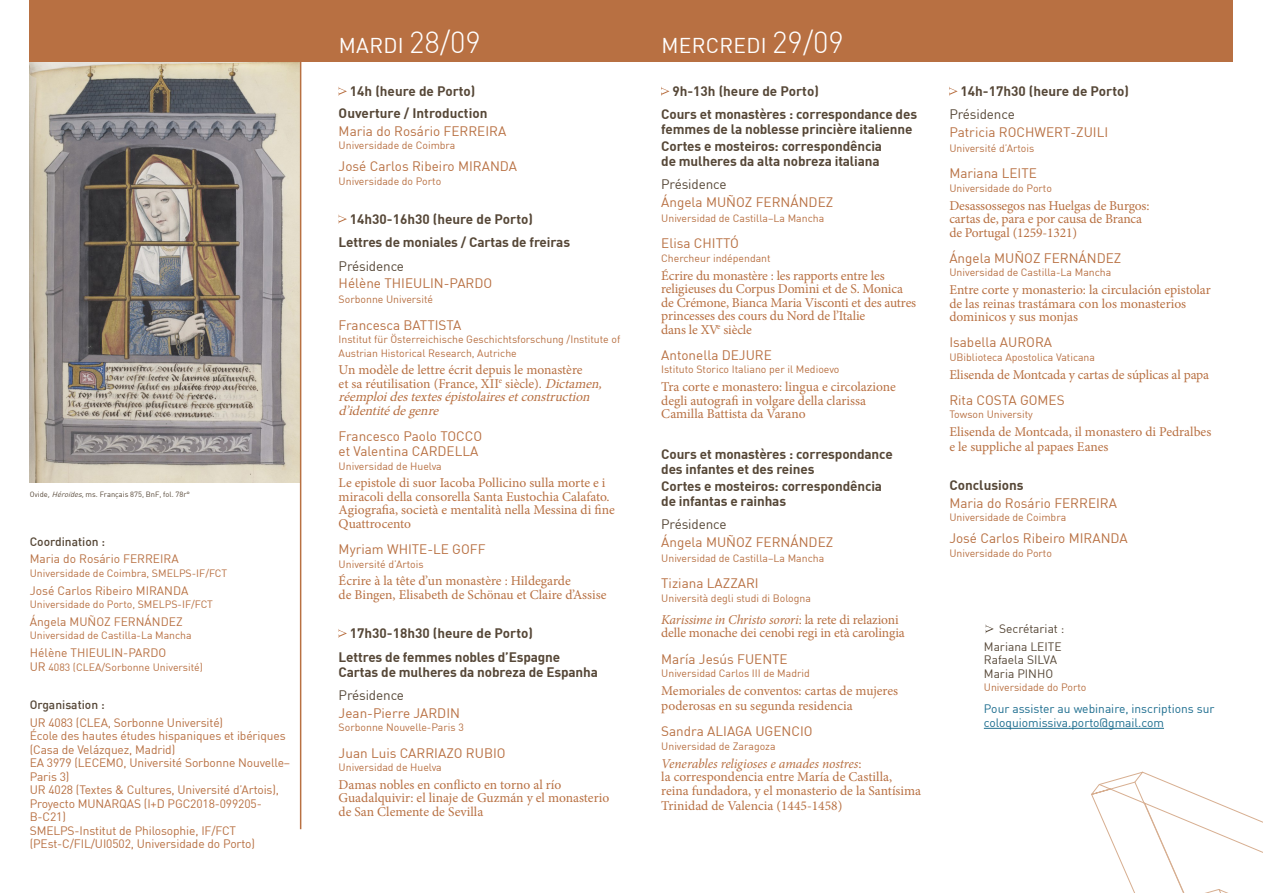
<style>
.page{position:relative;width:1263px;height:893px;background:#fff}
.page>*{position:absolute;margin:0;border:0;box-sizing:border-box;transform-origin:0 0}
.Día{font:21px "DIN";letter-spacing:.015em;color:#fff}
.t1{font:13.5px/13.5px "Minion Pro";letter-spacing:-.005em;color:#b87042}
.Nombre{font:700 13.5px/15px "DIN";letter-spacing:-.01em;color:#564737}
.Nombre-2{font:13.5px/15px "DIN";color:#b87042}
.t2{font:13.5px "DIN";letter-spacing:-.01em;color:#564737}
.Hora{font:700 13.5px "DIN";color:#564737}
.t3{font:12px/13.5px "DIN";letter-spacing:-.01em;color:#b87042}
.t4{font:12px/13.5px "DIN";color:#1b6c8e}
.t5{font:12px/13.5px "DIN";color:#564737}
.t6{font:500 12px "DIN";color:#564737}
.Nombre-3{font:10.5px/13.5px "DIN";color:#b87042}
.Pie_de_foto{font:7.5px "DIN";color:#564737}
.s1{font-style:italic}
.s2{font-size:12px}
.s3{font-weight:300;font-size:30px}
</style>
<div class="page">
<img style="left:30px;top:62px;width:270px;height:421px">
<svg style="left:1091px;top:771px;width:172px;height:122px"></svg>
<div style="left:30px;top:0;width:1203px;height:62px;background:#b87042"></div>
<svg style="left:339px;top:87px;width:8px;height:8px"></svg>
<svg style="left:339px;top:215px;width:8px;height:8px"></svg>
<svg style="left:339px;top:630px;width:8px;height:7px"></svg>
<svg style="left:661px;top:87px;width:8px;height:9px"></svg>
<svg style="left:949px;top:87px;width:8px;height:9px"></svg>
<hr style="left:300px;top:45px;width:1px;height:784px;background:#b87042">
<hr style="left:984px;top:728px;width:180px;height:1px;background:#1b6c8e">
<svg style="left:986px;top:625px;width:7px;height:8px"></svg>
<p class="Pie_de_foto" style="left:30px;top:489px;width:162px">Ovide<span class="s1">, Héroïdes,</span> ms. Français 875, BnF, fol. 78r°</p>
<p class="t6" style="left:30px;top:534px;width:77px">Coordination :</p>
<p class="t3" style="left:30px;top:552px;width:151px">Maria do Rosário FERREIRA</p>
<p class="Nombre-3" style="left:30px;top:566px;width:199px">Universidade de Coimbra, SMELPS-IF/FCT</p>
<p class="t3" style="left:30px;top:583px;width:160px">José Carlos Ribeiro MIRANDA</p>
<p class="Nombre-3" style="left:30px;top:597px;width:185px">Universidade do Porto, SMELPS-IF/FCT</p>
<p class="t3" style="left:30px;top:615px;width:154px">Ángela MUÑOZ FERNÁNDEZ</p>
<p class="Nombre-3" style="left:30px;top:629px;width:163px">Universidad de Castilla-La Mancha</p>
<p class="t3" style="left:30px;top:646px;width:138px">Hélène THIEULIN-PARDO</p>
<p class="Nombre-3" style="left:30px;top:660px;width:175px"><span class="s2">UR</span> 4083 (CLEA/Sorbonne Université)</p>
<p class="t6" style="left:30px;top:697px;width:76px">Organisation :</p>
<p class="t3" style="left:30px;top:715px;width:262px">UR 4083 (CLEA, Sorbonne Université)<br>École des hautes études hispaniques et ibériques (Casa de Velázquez, Madrid)<br>EA 3979 (LECEMO, Université Sorbonne Nouvelle– Paris 3)<br>UR 4028 (Textes &amp; Cultures, Université d’Artois), Proyecto MUNARQAS (I+D PGC2018-099205- B-C21)<br>SMELPS-Institut de Philosophie, IF/FCT (PEst-C/FIL/UI0502, Universidade do Porto)</p>
<p class="Día" style="left:339px;top:32px;width:144px">MARDI <span class="s3">28/09</span></p>
<p class="Día" style="left:661px;top:32px;width:184px">MERCREDI <span class="s3">29/09</span></p>
<p class="Hora" style="left:350px;top:82px;width:127px">14h (heure de Porto)</p>
<p class="Nombre" style="left:339px;top:105px;width:150px">Ouverture / Introduction</p>
<p class="Nombre-2" style="left:339px;top:123px;width:169px">Maria do Rosário FERREIRA</p>
<p class="Nombre-3" style="left:339px;top:138px;width:118px">Universidade de Coimbra</p>
<p class="Nombre-2" style="left:339px;top:159px;width:180px">José Carlos Ribeiro MIRANDA</p>
<p class="Nombre-3" style="left:339px;top:174px;width:104px">Universidade do Porto</p>
<p class="Nombre" style="left:350px;top:211px;width:184px">14h30-16h30 (heure de Porto)</p>
<p class="Nombre" style="left:339px;top:234px;width:233px">Lettres de moniales / Cartas de freiras</p>
<p class="t2" style="left:339px;top:257px;width:67px">Présidence</p>
<p class="Nombre-2" style="left:339px;top:276px;width:155px">Hélène THIEULIN-PARDO</p>
<p class="Nombre-3" style="left:339px;top:293px;width:96px">Sorbonne Université</p>
<p class="Nombre-2" style="left:339px;top:317px;width:124px">Francesca BATTISTA</p>
<p class="Nombre-3" style="left:339px;top:332px;width:283px">Institut für Österreichische Geschichtsforschung /Institute of<br>Austrian Historical Research, Autriche</p>
<p class="t1" style="left:339px;top:363px;width:269px">Un modèle de lettre écrit depuis le monastère<br>et sa réutilisation (France, XII<sup>e</sup> siècle). <span class="s1">Dictamen, réemploidestextesépistolairesetconstruction d’identitédegenre</span></p>
<p class="Nombre-2" style="left:339px;top:429px;width:145px">Francesco Paolo TOCCO et Valentina CARDELLA</p>
<p class="Nombre-3" style="left:339px;top:459px;width:105px">Universidad de Huelva</p>
<p class="t1" style="left:339px;top:476px;width:278px">Le epistole di suor Iacoba Pollicino sulla morte e i miracoli della consorella Santa Eustochia Calafato.<br>Agiografia, società e mentalità nella Messina di fine Quattrocento</p>
<p class="Nombre-2" style="left:339px;top:542px;width:148px">Myriam WHITE-LE GOFF</p>
<p class="Nombre-3" style="left:339px;top:557px;width:87px">Université d’Artois</p>
<p class="t1" style="left:339px;top:574px;width:269px">Écrire à la tête d’un monastère : Hildegarde<br>de Bingen, Elisabeth de Schönau et Claire d’Assise</p>
<p class="Nombre" style="left:350px;top:625px;width:184px">17h30-18h30 (heure de Porto)</p>
<p class="Nombre" style="left:339px;top:648px;width:261px">Lettres de femmes nobles d’Espagne<br>Cartas de mulheres da nobreza de Espanha</p>
<p class="t2" style="left:339px;top:687px;width:67px">Présidence</p>
<p class="Nombre-2" style="left:339px;top:705px;width:123px">Jean-Pierre JARDIN</p>
<p class="Nombre-3" style="left:339px;top:720px;width:127px">Sorbonne Nouvelle-Paris 3</p>
<p class="Nombre-2" style="left:339px;top:745px;width:168px">Juan Luis CARRIAZO RUBIO</p>
<p class="Nombre-3" style="left:339px;top:760px;width:105px">Universidad de Huelva</p>
<p class="t1" style="left:339px;top:778px;width:272px">Damas nobles en conflicto en torno al río<br>Guadalquivir: el linaje de Guzmán y el monasterio de San Clemente de Sevilla</p>
<p class="Nombre" style="left:672px;top:83px;width:148px">9h-13h (heure de Porto)</p>
<p class="Nombre" style="left:661px;top:106px;width:257px">Cours et monastères : correspondance des femmes de la noblesse princière italienne</p>
<p class="Nombre" style="left:661px;top:138px;width:222px">Cortes e mosteiros: correspondência de mulheres da alta nobreza italiana</p>
<p class="t2" style="left:661px;top:176px;width:67px">Présidence</p>
<p class="Nombre-2" style="left:661px;top:195px;width:174px">Ángela MUÑOZ FERNÁNDEZ</p>
<p class="Nombre-3" style="left:661px;top:211px;width:164px">Universidad de Castilla–La Mancha</p>
<p class="Nombre-2" style="left:661px;top:236px;width:79px">Elisa CHITTÓ</p>
<p class="Nombre-3" style="left:661px;top:251px;width:111px">Chercheur indépendant</p>
<p class="t1" style="left:661px;top:269px;width:256px">Écrire du monastère : les rapports entre les religieuses du Corpus Domini et de S. Monica de Crémone, Bianca Maria Visconti et des autres princesses des cours du Nord de l’Italie<br>dans le XV<sup>e</sup> siècle</p>
<p class="Nombre-2" style="left:661px;top:347px;width:112px">Antonella DEJURE</p>
<p class="Nombre-3" style="left:661px;top:363px;width:180px">Istituto Storico Italiano per il Medioevo</p>
<p class="t1" style="left:661px;top:380px;width:236px">Tra corte e monastero: lingua e circolazione degli autografi in volgare della clarissa<br>Camilla Battista da Varano</p>
<p class="Nombre" style="left:661px;top:446px;width:233px">Cours et monastères : correspondance des infantes et des reines</p>
<p class="Nombre" style="left:661px;top:478px;width:222px">Cortes e mosteiros: correspondência de infantas e rainhas</p>
<p class="t2" style="left:661px;top:516px;width:67px">Présidence</p>
<p class="Nombre-2" style="left:661px;top:535px;width:174px">Ángela MUÑOZ FERNÁNDEZ</p>
<p class="Nombre-3" style="left:661px;top:551px;width:164px">Universidad de Castilla–La Mancha</p>
<p class="Nombre-2" style="left:661px;top:576px;width:99px">Tiziana LAZZARI</p>
<p class="Nombre-3" style="left:661px;top:591px;width:151px">Università degli studi di Bologna</p>
<p class="t1" style="left:661px;top:613px;width:245px"><span class="s1">Karissime in Christo sorori</span>: la rete di relazioni delle monache dei cenobi regi in età carolingia</p>
<p class="Nombre-2" style="left:661px;top:651px;width:128px">María Jesús FUENTE</p>
<p class="Nombre-3" style="left:661px;top:666px;width:150px">Universidad Carlos III de Madrid</p>
<p class="t1" style="left:661px;top:683px;width:238px;line-height:15px">Memoriales de conventos: cartas de mujeres poderosas en su segunda residencia</p>
<p class="Nombre-2" style="left:661px;top:724px;width:153px">Sandra ALIAGA UGENCIO</p>
<p class="Nombre-3" style="left:661px;top:739px;width:116px">Universidad de Zaragoza</p>
<p class="t1" style="left:661px;top:756px;width:261px"><span class="s1">Venerables religioses e amades nostres</span>:<br>la correspondencia entre María de Castilla, reina fundadora, y el monasterio de la Santísima</p>
<p class="t1" style="left:661px;top:798px;width:183px">Trinidad de Valencia (1445-1458)</p>
<p class="Nombre" style="left:961px;top:83px;width:170px">14h-17h30 (heure de Porto)</p>
<p class="t2" style="left:949px;top:106px;width:67px">Présidence</p>
<p class="Nombre-2" style="left:949px;top:125px;width:160px">Patricia ROCHWERT-ZUILI</p>
<p class="Nombre-3" style="left:949px;top:141px;width:87px">Université d’Artois</p>
<p class="Nombre-2" style="left:949px;top:166px;width:89px">Mariana LEITE</p>
<p class="Nombre-3" style="left:949px;top:181px;width:104px">Universidade do Porto</p>
<p class="t1" style="left:949px;top:199px;width:202px">Desassossegos nas Huelgas de Burgos: cartas de, para e por causa de Branca de Portugal (1259-1321)</p>
<p class="Nombre-2" style="left:949px;top:250px;width:174px">Ángela MUÑOZ FERNÁNDEZ</p>
<p class="Nombre-3" style="left:949px;top:266px;width:163px">Universidad de Castilla-La Mancha</p>
<p class="t1" style="left:949px;top:283px;width:263px">Entre corte y monasterio: la circulación epistolar de las reinas trastámara con los monasterios dominicos y sus monjas</p>
<p class="Nombre-2" style="left:949px;top:335px;width:104px">Isabella AURORA</p>
<p class="Nombre-3" style="left:949px;top:350px;width:147px">UBiblioteca Apostolica Vaticana</p>
<p class="t1" style="left:949px;top:368px;width:261px">Elisenda de Montcada y cartas de súplicas al papa</p>
<p class="Nombre-2" style="left:949px;top:392px;width:117px">Rita COSTA GOMES</p>
<p class="Nombre-3" style="left:949px;top:408px;width:85px">Towson University</p>
<p class="t1" style="left:949px;top:424px;width:263px;line-height:15px">Elisenda de Montcada, il monastero di Pedralbes e le suppliche al papaes Eanes</p>
<p class="Nombre" style="left:949px;top:477px;width:76px">Conclusions</p>
<p class="Nombre-2" style="left:949px;top:495px;width:169px">Maria do Rosário FERREIRA</p>
<p class="Nombre-3" style="left:949px;top:511px;width:118px">Universidade de Coimbra</p>
<p class="Nombre-2" style="left:949px;top:531px;width:180px">José Carlos Ribeiro MIRANDA</p>
<p class="Nombre-3" style="left:949px;top:546px;width:104px">Universidade do Porto</p>
<p class="t5" style="left:999px;top:622px;width:67px">Secrétariat :</p>
<p class="t5" style="left:984px;top:640px;width:79px">Mariana LEITE<br>Rafaela SILVA<br>Maria PINHO</p>
<p class="Nombre-3" style="left:984px;top:681px;width:104px">Universidade do Porto</p>
<p class="t4" style="left:984px;top:702px;width:232px">Pour assister au webinaire, inscriptions sur coloquiomissiva.porto@gmail.com</p>
</div>
